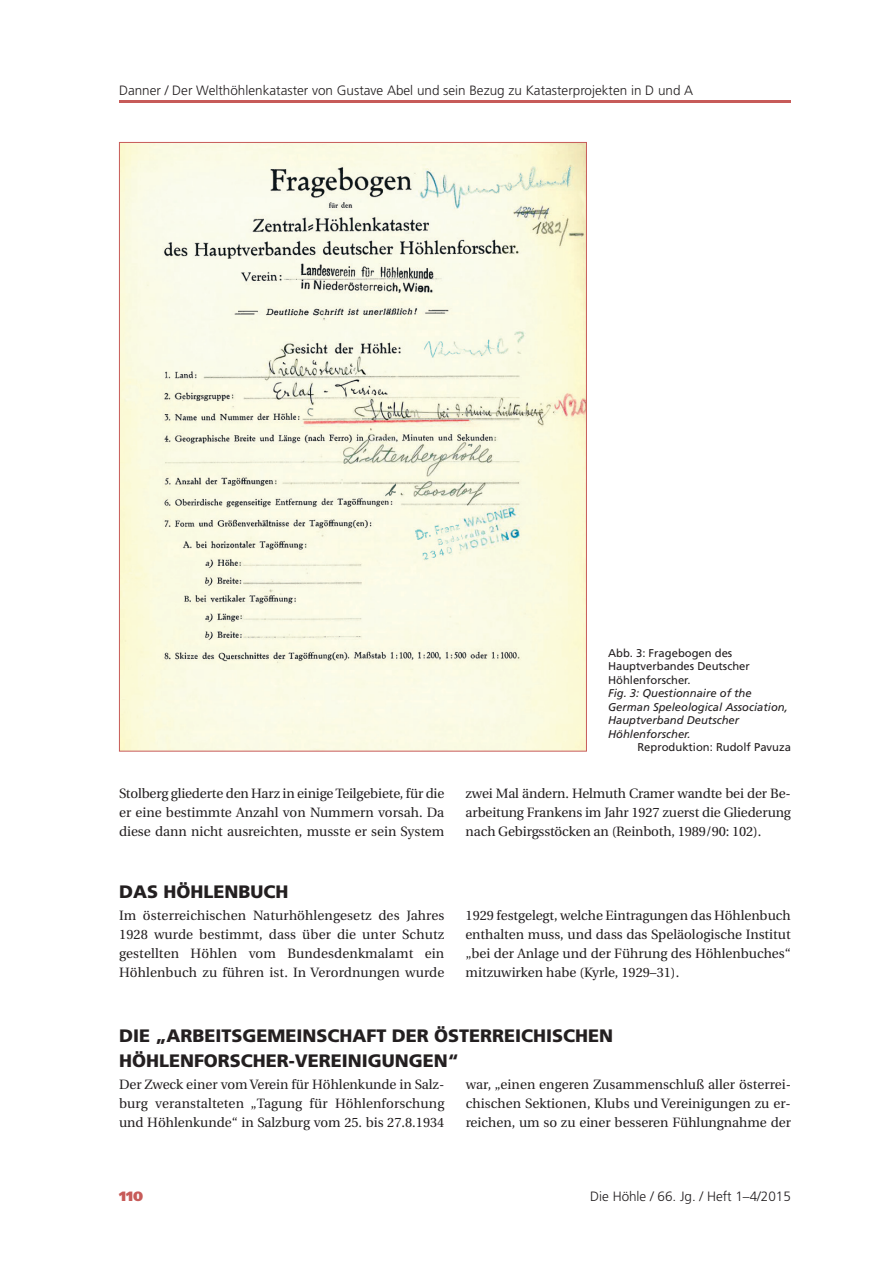
<style>
.page{position:relative;width:893px;height:1263px;background:#fff}
.page>*{position:absolute;margin:0;border:0;box-sizing:border-box;transform-origin:0 0}
.t1{font:900 18px/24.8px "Frutiger";color:#231f20}
.t2{font:13.5px/18.8px "Utopia";color:#231f20;text-align:justify}
.t3{font:300 13.5px "Frutiger";color:#231f20}
.t4{font:900 13.5px "Frutiger";color:#c75b59}
.t5{font:italic 11.25px/13.5px "Frutiger";color:#231f20}
.t6{font:11.25px/13.5px "Frutiger";color:#231f20}
</style>
<div class="page">
<hr style="left:119px;top:100px;width:672px;height:3px;background:#c75b59">
<img style="left:121px;top:144px;width:464px;height:605px">
<p class="t3" style="left:119px;top:85px;width:576px">Danner / Der Welthöhlenkataster von Gustave Abel und sein Bezug zu Katasterprojekten in D und A</p>
<p class="t6" style="left:608px;top:647px;width:143px">Abb. 3: Fragebogen des<br>Hauptverbandes Deutscher<br>Höhlenforscher.</p>
<p class="t5" style="left:608px;top:687px;width:181px">Fig. 3: Questionnaire of the<br>German Speleological Association,<br>Hauptverband Deutscher<br>Höhlenforscher.</p>
<p class="t6" style="left:637px;top:741px;width:155px">Reproduktion: Rudolf Pavuza</p>
<p class="t2" style="left:119px;top:785px;width:327px">Stolberg gliederte den Harz in einige Teilgebiete, für die er eine bestimmte Anzahl von Nummern vorsah. Da diese dann nicht ausreichten, musste er sein System</p>
<p class="t2" style="left:466px;top:785px;width:327px">zwei Mal ändern. Helmuth Cramer wandte bei der Be&shy;arbeitung Frankens im Jahr 1927 zuerst die Gliederung nach Gebirgsstöcken an (Reinboth, 1989/90: 102).</p>
<h1 class="t1" style="left:119px;top:880px;width:171px">DAS HÖHLENBUCH</h1>
<p class="t2" style="left:119px;top:907px;width:327px">Im österreichischen Naturhöhlengesetz des Jahres 1928 wurde bestimmt, dass über die unter Schutz gestellten Höhlen vom Bundesdenkmalamt ein Höhlenbuch zu führen ist. In Verordnungen wurde</p>
<p class="t2" style="left:465px;top:907px;width:327px">1929 festgelegt, welche Eintragungen das Höhlenbuch enthalten muss, und dass das Speläologische Institut „bei der Anlage und der Führung des Höhlenbuches“ mitzuwirken habe (Kyrle, 1929–31).</p>
<h1 class="t1" style="left:119px;top:1024px;width:496px">DIE „ARBEITSGEMEINSCHAFT DER ÖSTERREICHISCHEN<br>HÖHLENFORSCHER-VEREINIGUNGEN“</h1>
<p class="t2" style="left:119px;top:1076px;width:327px">Der Zweck einer vom Verein für Höhlenkunde in Salz&shy;burg veranstalteten „Tagung für Höhlenforschung und Höhlenkunde“ in Salzburg vom 25. bis 27.8.1934</p>
<p class="t2" style="left:466px;top:1076px;width:327px">war, „einen engeren Zusammenschluß aller österrei - chischen Sektionen, Klubs und Vereinigungen zu er&shy;reichen, um so zu einer besseren Fühlungnahme der</p>
<p class="t4" style="left:119px;top:1191px;width:26px">110</p>
<p class="t3" style="left:590px;top:1191px;width:202px">Die Höhle / 66. Jg. / Heft 1–4/2015</p>
</div>
